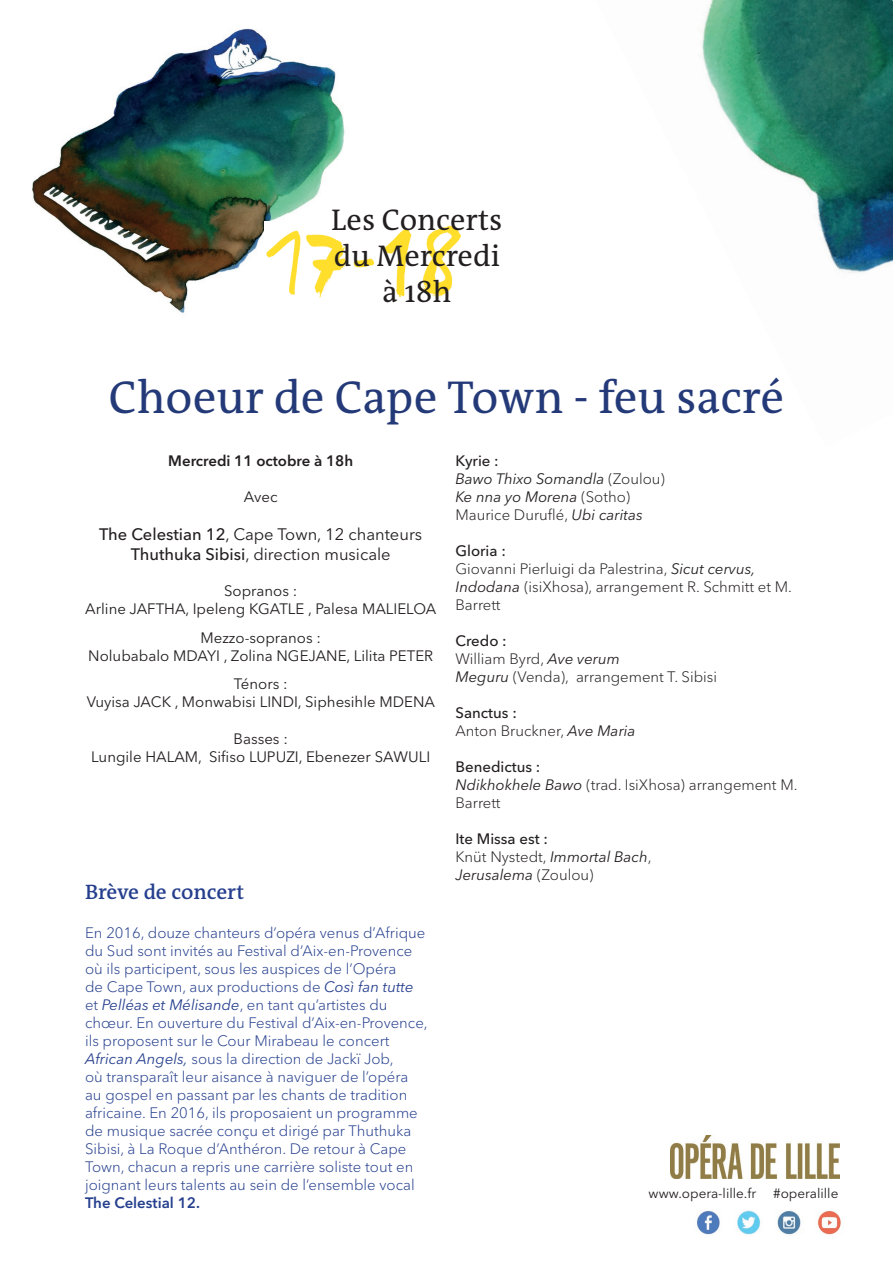
<style>
.page{position:relative;width:893px;height:1263px;background:#fff}
.page>*{position:absolute;margin:0;border:0;box-sizing:border-box;transform-origin:0 0}
.t1{font:46.5px "The Antiqua B W5 Plain";color:#243a78}
.t2{font:30.15px/36.2px "The Antiqua B W5 Plain";color:#231f20;text-align:center}
.t3{font:600 21px "The Antiqua B W6";color:#253f8e}
.t4{font:16.5px/19.8px "Avenir Next LT Pro";color:#231f20;text-align:center}
.t5{font:300 15px/18px "Avenir Next LT Pro";color:#253f8e}
.t6{font:300 15px/18px "Avenir Next LT Pro";color:#231f20}
.t7{font:15px/18px "Avenir Next LT Pro";color:#231f20;text-align:center}
.t8{font:italic 15px/18px "Avenir Next LT Pro";color:#231f20}
.t9{font:600 15px "Avenir Next LT Pro";color:#231f20}
.t10{font:600 15px "Avenir Next LT Pro";color:#253f8e}
.t11{font:13.5px "Avenir Next LT Pro";color:#231f20}
.s1{font-weight:500}
.s2{font-weight:400;font-style:italic}
.s3{font-weight:500;font-style:normal}
.s4{font-weight:300;font-style:normal}
</style>
<div class="page">
<img style="left:696px;top:1210px;width:145px;height:25px">
<img style="left:32px;top:28px;width:313px;height:285px">
<img style="left:671px;top:1135px;width:169px;height:43px">
<img style="left:265px;top:222px;width:196px;height:84px">
<img style="left:702px;top:0;width:191px;height:273px">
<h2 class="t2" style="left:331px;top:202px;width:173px">Les Concerts du Mercredi à 18h</h2>
<h1 class="t1" style="left:109px;top:367px;width:677px">Choeur de Cape Town - feu sacré</h1>
<p class="t9" style="left:168px;top:452px;width:186px">Mercredi 11 octobre à 18h</p>
<p class="t7" style="left:244px;top:488px;width:35px">Avec</p>
<p class="t4" style="left:99px;top:524px;width:325px"><span class="s1">The Celestian 12</span>, Cape Town, 12 chanteurs<br><span class="s1">Thuthuka Sibisi</span>, direction musicale</p>
<p class="t7" style="left:85px;top:582px;width:353px">Sopranos :<br>Arline JAFTHA, Ipeleng KGATLE , Palesa MALIELOA</p>
<p class="t7" style="left:88px;top:628px;width:346px">Mezzo-sopranos :<br>Nolubabalo MDAYI , Zolina NGEJANE, Lilita PETER</p>
<p class="t7" style="left:87px;top:675px;width:350px">Ténors :<br>Vuyisa JACK , Monwabisi LINDI, Siphesihle MDENA</p>
<p class="t7" style="left:91px;top:729px;width:341px">Basses :<br>Lungile HALAM, Sifiso LUPUZI, Ebenezer SAWULI</p>
<h3 class="t3" style="left:85px;top:879px;width:161px">Brève de concert</h3>
<p class="t5" style="left:85px;top:924px;width:344px">En 2016, douze chanteurs d’opéra venus d’Afrique du Sud sont invités au Festival d’Aix-en-Provence où ils participent, sous les auspices de l’Opéra<br>de Cape Town, aux productions de <span class="s2">Così fan tutte </span>et <span class="s2">Pelléas et Mélisande</span>, en tant qu’artistes du chœur. En ouverture du Festival d’Aix-en-Provence, ils proposent sur le Cour Mirabeau le concert <span class="s2">African Angels,</span> sous la direction de Jackï Job,<br>où transparaît leur aisance à naviguer de l’opéra au gospel en passant par les chants de tradition africaine. En 2016, ils proposaient un programme de musique sacrée conçu et dirigé par Thuthuka Sibisi, à La Roque d’Anthéron. De retour à Cape Town, chacun a repris une carrière soliste tout en joignant leurs talents au sein de l’ensemble vocal</p>
<p class="t10" style="left:85px;top:1194px;width:116px">The Celestial 12.</p>
<p class="t8" style="left:455px;top:452px;width:211px"><span class="s3">Kyrie :<br></span>Bawo Thixo Somandla <span class="s4">(Zoulou)<br></span>Ke nna yo Morena <span class="s4">(Sotho)<br>Maurice Duruflé,</span> Ubi caritas</p>
<p class="t6" style="left:455px;top:542px;width:338px"><span class="s1">Gloria :<br></span>Giovanni Pierluigi da Palestrina, <span class="s2">Sicut cervus,<br>Indodana</span> (isiXhosa), arrangement R. Schmitt et M.<br>Barrett</p>
<p class="t6" style="left:455px;top:632px;width:263px"><span class="s1">Credo :<br></span>William Byrd, <span class="s2">Ave verum<br>Meguru</span> (Venda), arrangement T. Sibisi</p>
<p class="t6" style="left:455px;top:704px;width:182px"><span class="s1">Sanctus :<br></span>Anton Bruckner, <span class="s2">Ave Maria</span></p>
<p class="t6" style="left:455px;top:758px;width:344px"><span class="s1">Benedictus :<br></span><span class="s2">Ndikhokhele Bawo</span> (trad. IsiXhosa) arrangement M.<br>Barrett</p>
<p class="t8" style="left:455px;top:830px;width:198px"><span class="s3">Ite Missa est :<br></span><span class="s4">Knüt Nystedt,</span> Immortal Bach<span class="s4">,<br></span>Jerusalema <span class="s4">(Zoulou)</span></p>
<p class="t11" style="left:649px;top:1185px;width:109px">www.opera-lille.fr</p>
<p class="t11" style="left:773px;top:1185px;width:67px">#operalille</p>
</div>
